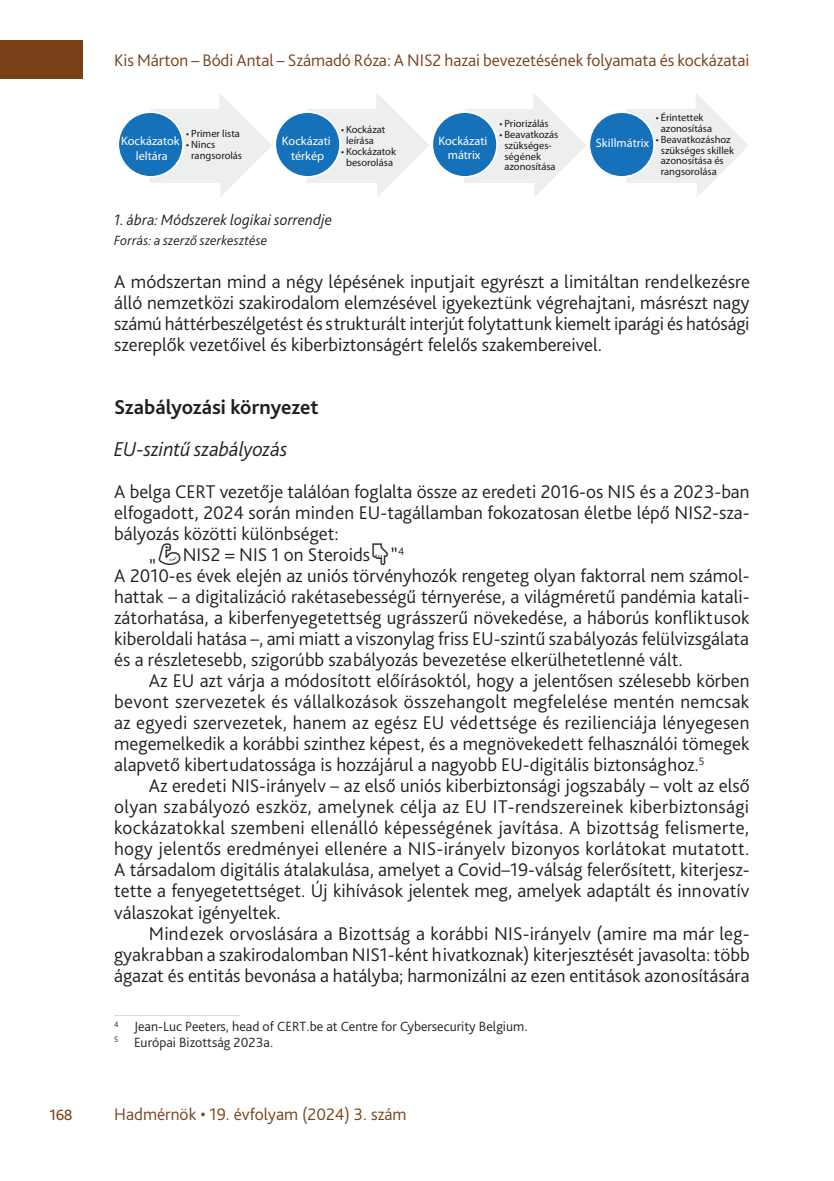
<style>
.page{position:relative;width:834px;height:1181px;background:#fff}
.page>*{position:absolute;margin:0;border:0;box-sizing:border-box;transform-origin:0 0}
._1_1__Head_címsor1{font:700 21px "Bliss Pro";letter-spacing:-.005em;color:#231f20}
._1_1_1__Head_címsor2{font:italic 300 21px "Bliss Pro";letter-spacing:-.005em;color:#231f20}
._3_szövegtörzs{font:300 19.25px/21px "Bliss Pro";color:#231f20;text-align:justify}
._3_1_első_bekezdés{font:300 19.25px/21px "Bliss Pro";color:#231f20;text-align:justify}
.t1{font:300 19.25px "Bliss Pro";color:#784118}
.t2{font:300 17.5px "Bliss Pro";color:#784118}
._8_Ábra__képalárás{font:italic 300 15.75px "Bliss Pro";letter-spacing:.01em;color:#231f20}
._6_Lábjegyzet{font:300 14px "Bliss Pro";color:#231f20}
._8_ábra_forrás{font:italic 300 14px "Bliss Pro";letter-spacing:.015em;color:#231f20}
.t3{font:12.25px/14.7px "Myriad Pro";color:#fff;text-align:center}
.t4{font:10.5px/10.8px "Myriad Pro";color:#1a1a19}
</style>
<div class="page">
<div style="left:0;top:41px;width:83px;height:38px;background:#784118"></div>
<svg style="left:150px;top:93px;width:122px;height:104px"></svg>
<div style="left:118px;top:112px;width:65px;height:65px;background:#1571b9;border-radius:50%"></div>
<div style="left:117px;top:111px;width:67px;height:67px;border:2px solid #fff;border-radius:50%"></div>
<svg style="left:307px;top:93px;width:122px;height:104px"></svg>
<div style="left:275px;top:112px;width:65px;height:65px;background:#1571b9;border-radius:50%"></div>
<div style="left:274px;top:111px;width:67px;height:67px;border:2px solid #fff;border-radius:50%"></div>
<svg style="left:464px;top:93px;width:122px;height:104px"></svg>
<div style="left:432px;top:112px;width:65px;height:65px;background:#1571b9;border-radius:50%"></div>
<div style="left:431px;top:111px;width:67px;height:67px;border:2px solid #fff;border-radius:50%"></div>
<svg style="left:626px;top:93px;width:122px;height:104px"></svg>
<div style="left:589px;top:112px;width:65px;height:65px;background:#1571b9;border-radius:50%"></div>
<div style="left:588px;top:111px;width:67px;height:67px;border:2px solid #fff;border-radius:50%"></div>
<hr style="left:114px;top:1015px;width:126px;height:1px;background:#dcdddf">
<p class="t2" style="left:114px;top:49px;width:636px">Kis Márton – Bódi Antal – Számadó Róza: A NIS2 hazai bevezetésének folyamata és kockázatai</p>
<p class="t4" style="left:660px;top:112px;width:53px;text-indent:-5px">• Érintettek azonosítása</p>
<p class="t4" style="left:660px;top:134px;width:75px;text-indent:-5px">• Beavatkozáshoz szükséges skillek azonosítása és rangsorolása</p>
<p class="t4" style="left:499px;top:118px;width:51px">• Priorizálás</p>
<p class="t4" style="left:504px;top:129px;width:55px;text-indent:-5px">• Beavatkozás szükséges&shy;ségének azonosítása</p>
<p class="t4" style="left:346px;top:125px;width:41px;text-indent:-5px">• Kockázat leírása</p>
<p class="t4" style="left:341px;top:146px;width:56px;text-align:center">• Kockázatok besorolása</p>
<p class="t4" style="left:186px;top:128px;width:55px">• Primer lista</p>
<p class="t4" style="left:191px;top:139px;width:52px;text-indent:-5px">• Nincs rangsorolás</p>
<p class="t3" style="left:121px;top:134px;width:60px">Kockázatok leltára</p>
<p class="t3" style="left:282px;top:134px;width:50px">Kockázati térkép</p>
<p class="t3" style="left:438px;top:133px;width:50px">Kockázati mátrix</p>
<p class="t3" style="left:595px;top:136px;width:55px">Skillmátrix</p>
<p class="_8_Ábra__képalárás" style="left:114px;top:210px;width:219px">1. ábra: Módszerek logikai sorrendje</p>
<p class="_8_ábra_forrás" style="left:114px;top:232px;width:155px">Forrás: a szerző szerkesztése</p>
<p class="_3_1_első_bekezdés" style="left:114px;top:271px;width:637px">A módszertan mind a négy lépésének inputjait egyrészt a limitáltan rendelkezésre álló nemzetközi szakirodalom elemzésével igyekeztünk végrehajtani, másrészt nagy számú háttérbeszélgetést és strukturált interjút folytattunk kiemelt iparági és hatósági szereplők vezetőivel és kiberbiztonságért felelős szakembereivel.</p>
<p class="_1_1__Head_címsor1" style="left:114px;top:394px;width:206px">Szabályozási környezet</p>
<p class="_1_1_1__Head_címsor2" style="left:114px;top:436px;width:175px">EU-szintű szabályozás</p>
<p class="_3_1_első_bekezdés" style="left:114px;top:481px;width:636px">A belga CERT vezetője találóan foglalta össze az eredeti 2016-os NIS és a -2023-ban elfogadott, 2024 során minden EU-tagállamban fokozatosan életbe lépő NIS2-sza&shy;bályozás közötti különbséget:</p>
<p class="_3_szövegtörzs" style="left:149px;top:544px;width:9px">„</p>
<p class="_3_szövegtörzs" style="left:183px;top:544px;width:223px">NIS2 = NIS 1 on Steroids ”<sup>4</sup></p>
<p class="_3_1_első_bekezdés" style="left:114px;top:565px;width:636px">A 2010-es évek elején az uniós törvényhozók rengeteg olyan faktorral nem számol&shy;hattak – a digitalizáció rakétasebességű térnyerése, a világméretű pandémia katali&shy;zátorhatása, a kiberfenyegetettség ugrásszerű növekedése, a háborús konfliktusok kiberoldali hatása –, ami miatt a viszonylag friss EU-szintű szabályozás felülvizsgálata és a részletesebb, szigorúbb szabályozás bevezetése elkerülhetetlenné vált.</p>
<p class="_3_szövegtörzs" style="left:114px;top:670px;width:636px;text-indent:35px">Az EU azt várja a módosított előírásoktól, hogy a jelentősen szélesebb körben bevont szervezetek és vállalkozások összehangolt megfelelése mentén nemcsak az egyedi szervezetek, hanem az egész EU védettsége és rezilienciája lényegesen megemelkedik a korábbi szinthez képest, és a megnövekedett felhasználói tömegek alapvető kibertudatossága is hozzájárul a nagyobb EU-digitális biztonsághoz.<sup>5</sup></p>
<p class="_3_szövegtörzs" style="left:114px;top:775px;width:637px;text-indent:35px">Az eredeti NIS-irányelv – az első uniós kiberbiztonsági jogszabály – volt az első olyan szabályozó eszköz, amelynek célja az EU IT-rendszereinek kiberbiztonsági kockázatokkal szembeni ellenálló képességének javítása. A bizottság felismerte, hogy jelentős eredményei ellenére a NIS-irányelv bizonyos korlátokat mutatott.<br>A társadalom digitális átalakulása, amelyet a Covid–19-válság felerősített, kiterjesz&shy;tette a fenyegetettséget. Új kihívások jelentek meg, amelyek adaptált és innovatív válaszokat igényeltek.</p>
<p class="_3_szövegtörzs" style="left:114px;top:922px;width:637px;text-align:left;text-indent:35px">Mindezek orvoslására a Bizottság a korábbi NIS-irányelv (amire ma már leg&shy;gyakrabban a szakirodalomban NIS1-ként hivatkoznak) kiterjesztését javasolta: több ágazat és entitás bevonása a hatályba; harmonizálni az ezen entitások azonosítására</p>
<p class="_6_Lábjegyzet" style="left:114px;top:1018px;width:415px"><sup>4</sup> Jean-Luc Peeters, head of CERT.be at Centre for Cybersecurity Belgium.</p>
<p class="_6_Lábjegyzet" style="left:114px;top:1033px;width:160px"><sup>5</sup> Európai Bizottság 2023a.</p>
<p class="t1" style="left:50px;top:1102px;width:24px">168</p>
<p class="t2" style="left:114px;top:1103px;width:294px">Hadmérnök • 19. évfolyam (2024) 3. szám</p>
</div>
